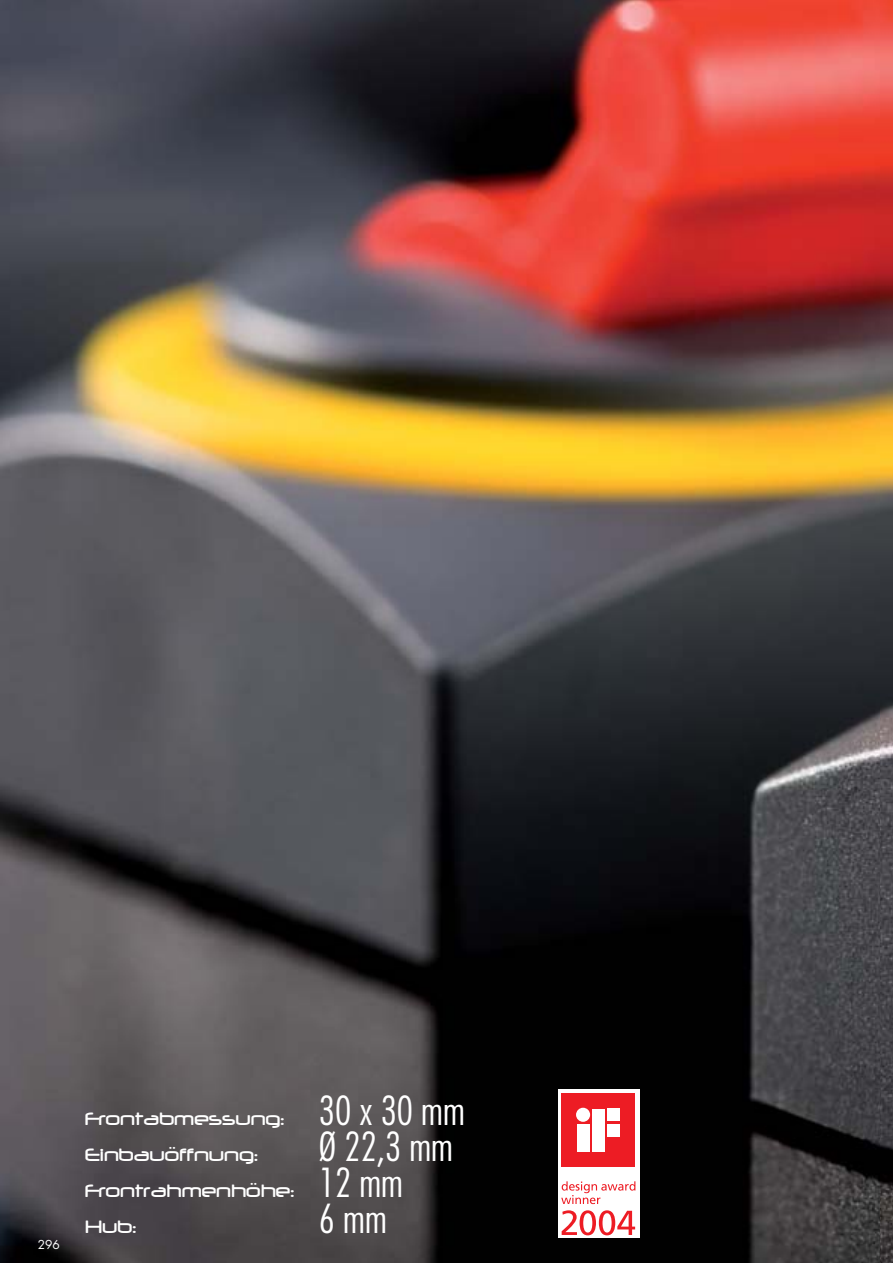
<style>
.page{position:relative;width:893px;height:1263px;background:#fff}
.page>*{position:absolute;margin:0;border:0;box-sizing:border-box;transform-origin:0 0}
.t1{font:300 condensed 39px "Futura Std";color:#fff}
.t2{font:21px/36px "Neuropol";color:#fff}
.t3{font:12px "Futura Std";color:#fff}
.s1{font-family:"Futura Std";font-weight:300;font-stretch:condensed;font-size:39px}
</style>
<div class="page">
<img style="left:0;top:0;width:880px;height:1263px">
<div style="left:558px;top:1089px;width:81px;height:149px;background:#fff"></div>
<svg style="left:561px;top:1181px;width:74px;height:23px"></svg>
<div style="left:562px;top:1093px;width:73px;height:74px;background:#ed1c24"></div>
<div style="left:577px;top:1124px;width:12px;height:28px;background:#fff"></div>
<div style="left:576px;top:1108px;width:14px;height:14px;background:#fff;border-radius:50%"></div>
<div style="left:608px;top:1109px;width:12px;height:12px;background:#fff"></div>
<div style="left:592px;top:1109px;width:13px;height:43px;background:#fff"></div>
<div style="left:608px;top:1124px;width:12px;height:12px;background:#fff"></div>
<svg style="left:562px;top:1210px;width:73px;height:25px"></svg>
<img style="left:880px;top:0;width:13px;height:1263px">
<p class="t3" style="left:38px;top:1239px;width:24px">296</p>
<p class="t2" style="left:85px;top:1101px;width:381px">Frontabmessung: <span class="s1">30 x 30 mm<br></span>Einbauöffnung:</p>
<h1 class="t1" style="left:319px;top:1128px;width:135px">Ø 22,3 mm</h1>
<p class="t2" style="left:85px;top:1172px;width:320px">Frontrahmenhöhe: <span class="s1">12 mm<br></span>Hub:</p>
<h1 class="t1" style="left:319px;top:1200px;width:69px">6 mm</h1>
</div>
